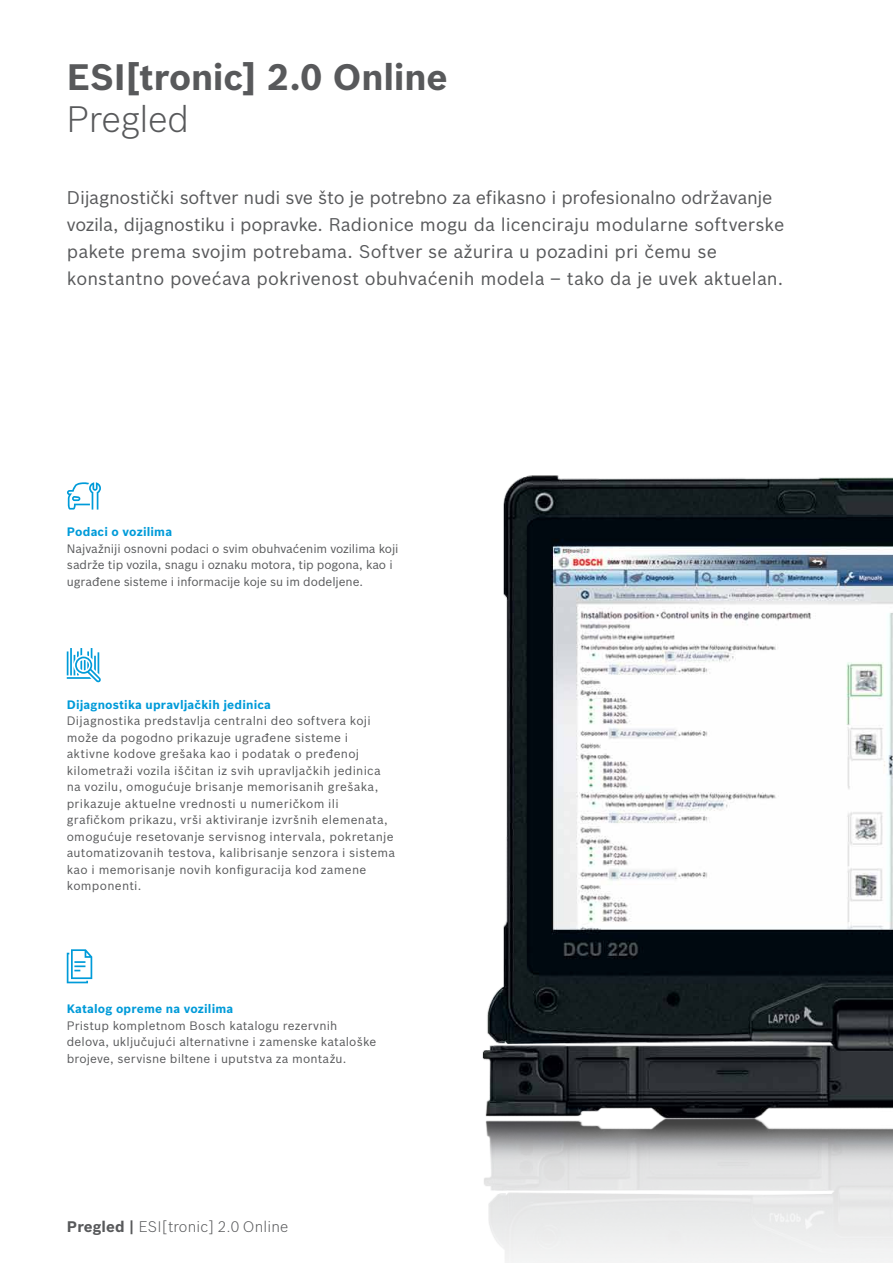
<style>
.page{position:relative;width:893px;height:1263px;background:#fff}
.page>*{position:absolute;margin:0;border:0;box-sizing:border-box;transform-origin:0 0}
.t1{font:700 36px "Bosch Sans";letter-spacing:-.005em;color:#58595b}
.t2{font:300 36px "Bosch Sans";letter-spacing:-.01em;color:#58595b}
.t3{font:18px/27px "Bosch Sans";color:#58595b}
.t4{font:300 15px "Bosch Sans";letter-spacing:.01em;color:#58595b}
.t5{font:12px/16.5px "Bosch Sans";letter-spacing:.02em;color:#58595b}
.t6{font:12px/16.5px "Bosch Sans";letter-spacing:-.01em;color:#58595b}
.t7{font:700 12px "Bosch Sans";letter-spacing:.015em;color:#009bd9}
.s1{font-weight:700}
</style>
<div class="page">
<img style="left:66px;top:475px;width:827px;height:788px">
<svg style="left:67px;top:648px;width:34px;height:34px"></svg>
<svg style="left:67px;top:949px;width:25px;height:34px"></svg>
<svg style="left:67px;top:482px;width:34px;height:28px"></svg>
<h1 class="t1" style="left:67px;top:55px;width:382px">ESI[tronic] 2.0 Online</h1>
<h1 class="t2" style="left:67px;top:97px;width:124px">Pregled</h1>
<p class="t3" style="left:67px;top:183px;width:719px">Dijagnostički softver nudi sve što je potrebno za efikasno i profesionalno održavanje vozila, dijagnostiku i popravke. Radionice mogu da licenciraju modularne softverske pakete prema svojim potrebama. Softver se ažurira u pozadini pri čemu se konstantno povećava pokrivenost obuhvaćenih modela – tako da je uvek aktuelan.</p>
<p class="t7" style="left:67px;top:524px;width:107px">Podaci o vozilima</p>
<p class="t6" style="left:67px;top:540px;width:333px">Najvažniji osnovni podaci o svim obuhvaćenim vozilima koji sadrže tip vozila, snagu i oznaku motora, tip pogona, kao i ugrađene sisteme i informacije koje su im dodeljene.</p>
<p class="t7" style="left:67px;top:697px;width:206px">Dijagnostika upravljačkih jedinica</p>
<p class="t5" style="left:67px;top:713px;width:330px">Dijagnostika predstavlja centralni deo softvera koji može da pogodno prikazuje ugrađene sisteme i<br>aktivne kodove grešaka kao i podatak o pređenoj kilometraži vozila iščitan iz svih upravljačkih jedinica na vozilu, omogućuje brisanje memorisanih grešaka, prikazuje aktuelne vrednosti u numeričkom ili grafičkom prikazu, vrši aktiviranje izvršnih elemenata, omogućuje resetovanje servisnog intervala, pokretanje automatizovanih testova, kalibrisanje senzora i sistema kao i memorisanje novih konfiguracija kod zamene komponenti.</p>
<p class="t7" style="left:67px;top:1001px;width:168px">Katalog opreme na vozilima</p>
<p class="t5" style="left:67px;top:1017px;width:311px">Pristup kompletnom Bosch katalogu rezervnih delova, uključujući alternativne i zamenske kataloške brojeve, servisne biltene i uputstva za montažu.</p>
<p class="t4" style="left:67px;top:1217px;width:223px"><span class="s1">Pregled |</span> ESI[tronic] 2.0 Online</p>
</div>
